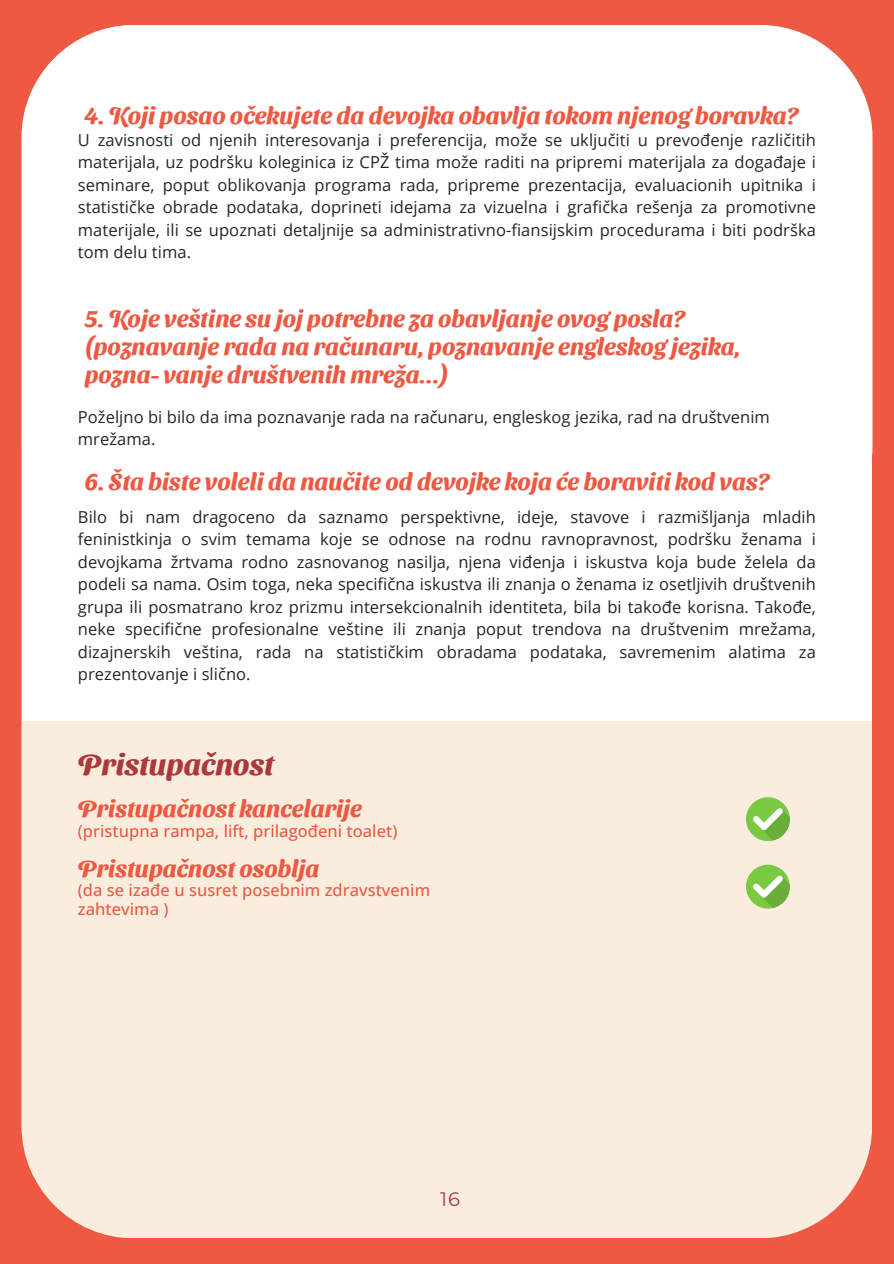
<style>
.page{position:relative;width:894px;height:1264px;background:#fff}
.page>*{position:absolute;margin:0;border:0;box-sizing:border-box;transform-origin:0 0}
.t1{font:700 30px "Sansita Swashed";color:#ab383d}
.t2{font:700 24px/28.2px "Sansita Swashed";color:#ed5942}
.t3{font:19.5px "Montserrat";color:#ab383d}
.t4{font:16.5px/22.5px "Open Sans";letter-spacing:.005em;color:#262426;text-align:justify}
.t5{font:500 16.5px/19.2px "Open Sans";letter-spacing:.005em;color:#ed5942}
</style>
<div class="page">
<div style="left:0;top:0;width:893px;height:1263px;background:#ed5942"></div>
<div style="left:21px;top:25px;width:850px;height:1212px;background:#faedde;border-radius:112px"></div>
<div style="left:22px;top:355px;width:849px;height:366px;background:#fff"></div>
<div style="left:22px;top:25px;width:850px;height:534px;background:#fff;border-radius:112px"></div>
<div style="left:745px;top:797px;width:44px;height:44px;background:#7ac943;border-radius:50%"></div>
<svg style="left:752px;top:808px;width:37px;height:33px"></svg>
<svg style="left:745px;top:864px;width:44px;height:44px"></svg>
<svg style="left:752px;top:875px;width:37px;height:33px"></svg>
<h2 class="t2" style="left:85px;top:100px;width:715px">4. Koji posao očekujete da devojka obavlja tokom njenog boravka?</h2>
<p class="t4" style="left:78px;top:128px;width:739px">U zavisnosti od njenih interesovanja i preferencija, može se uključiti u prevođenje različitih materijala, uz podršku koleginica iz CPŽ tima može raditi na pripremi materijala za događaje i seminare, poput oblikovanja programa rada, pripreme prezentacija, evaluacionih upitnika i statističke obrade podataka, doprineti idejama za vizuelna i grafička rešenja za promotivne materijale, ili se upoznati detaljnije sa administrativno-fiansijskim procedurama i biti podrška tom delu tima.</p>
<h2 class="t2" style="left:85px;top:302px;width:657px">5. Koje veštine su joj potrebne za obavljanje ovog posla? (poznavanje rada na računaru, poznavanje engleskog jezika, pozna- vanje društvenih mreža…)</h2>
<p class="t4" style="left:78px;top:405px;width:693px">Poželjno bi bilo da ima poznavanje rada na računaru, engleskog jezika, rad na društvenim mrežama.</p>
<p class="t2" style="left:85px;top:466px;width:685px">6. Šta biste voleli da naučite od devojke koja će boraviti kod vas?</p>
<h3 class="t4" style="left:78px;top:505px;width:739px">Bilo bi nam dragoceno da saznamo perspektivne, ideje, stavove i razmišljanja mladih feninistkinja o svim temama koje se odnose na rodnu ravnopravnost, podršku ženama i devojkama žrtvama rodno zasnovanog nasilja, njena viđenja i iskustva koja bude želela da podeli sa nama. Osim toga, neka specifična iskustva ili znanja o ženama iz osetljivih društvenih grupa ili posmatrano kroz prizmu intersekcionalnih identiteta, bila bi takođe korisna. Takođe, neke specifične profesionalne veštine ili znanja poput trendova na društvenim mrežama, dizajnerskih veština, rada na statističkim obradama podataka, savremenim alatima za prezentovanje i slično.</h3>
<h1 class="t1" style="left:78px;top:744px;width:197px">Pristupačnost</h1>
<h3 class="t2" style="left:78px;top:793px;width:286px">Pristupačnost kancelarije</h3>
<h3 class="t5" style="left:78px;top:820px;width:321px">(pristupna rampa, lift, prilagođeni toalet)</h3>
<p class="t2" style="left:78px;top:852px;width:243px">Pristupačnost osoblja</p>
<p class="t5" style="left:78px;top:880px;width:354px">(da se izađe u susret posebnim zdravstvenim zahtevima )</p>
<p class="t3" style="left:440px;top:1187px;width:21px">16</p>
</div>
